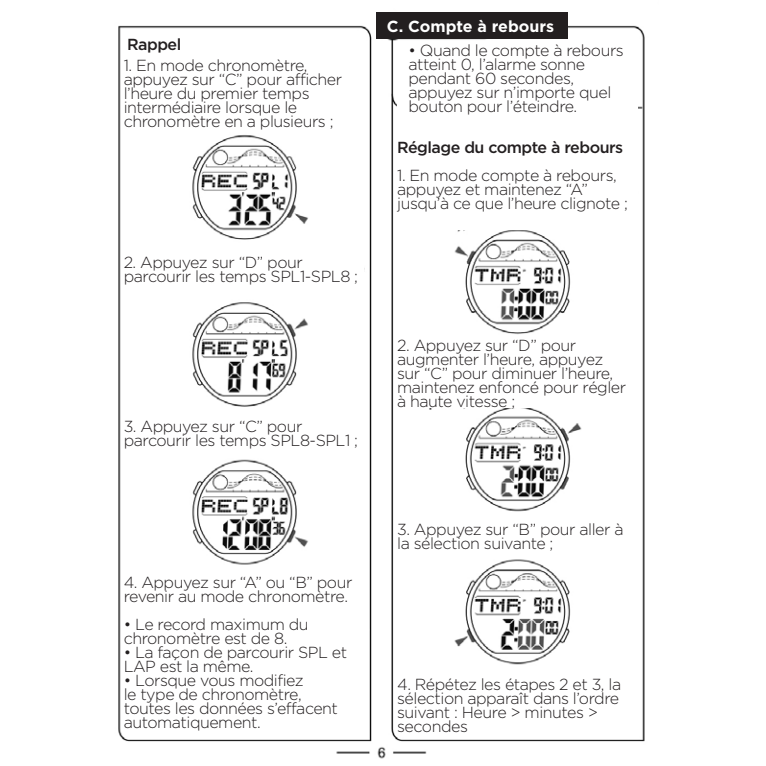
<style>
.page{position:relative;width:766px;height:766px;background:#fff}
.page>*{position:absolute;margin:0;border:0;box-sizing:border-box;transform-origin:0 0}
.t1{font:300 16px/14px "Gotham";letter-spacing:-.03em;color:#231f20}
.t2{font:500 16px "Gotham";letter-spacing:-.03em;color:#231f20}
.t3{font:700 16px "Gotham";color:#fff}
</style>
<div class="page">
<img style="left:118px;top:12px;width:527px;height:747px">
<div style="left:124px;top:54px;width:240px;height:76px;background:#fff"></div>
<div style="left:397px;top:120px;width:240px;height:110px;background:#fff"></div>
<div style="left:397px;top:335px;width:240px;height:73px;background:#fff"></div>
<div style="left:397px;top:513px;width:240px;height:43px;background:#fff"></div>
<div style="left:397px;top:673px;width:240px;height:60px;background:#fff"></div>
<div style="left:397px;top:41px;width:240px;height:72px;background:#fff"></div>
<div style="left:124px;top:244px;width:240px;height:47px;background:#fff"></div>
<div style="left:124px;top:408px;width:240px;height:46px;background:#fff"></div>
<div style="left:124px;top:568px;width:245px;height:165px;background:#fff"></div>
<div style="left:127px;top:30px;width:113px;height:27px;background:#fff"></div>
<div style="left:375px;top:12px;width:192px;height:27px;background:#231f20"></div>
<p class="t2" style="left:127px;top:34px;width:56px">Rappel</p>
<p class="t1" style="left:124px;top:58px;width:220px">1. En mode chronomètre, appuyez sur “C” pour afficher l’heure du premier temps intermédiaire lorsque le chronomètre en a plusieurs ;</p>
<p class="t1" style="left:124px;top:255px;width:236px">2. Appuyez sur “D” pour parcourir les temps SPL1-SPL8 ;</p>
<p class="t1" style="left:124px;top:418px;width:236px">3. Appuyez sur “C” pour parcourir les temps SPL8-SPL1 ;</p>
<p class="t1" style="left:124px;top:575px;width:230px">4. Appuyez sur “A” ou “B” pour revenir au mode chronomètre.</p>
<p class="t1" style="left:124px;top:617px;width:186px">• Le record maximum du chronomètre est de 8.</p>
<p class="t1" style="left:124px;top:645px;width:225px">• La façon de parcourir SPL et<br>LAP est la même.</p>
<p class="t1" style="left:124px;top:673px;width:216px">• Lorsque vous modifiez<br>le type de chronomètre, toutes les données s’effacent automatiquement.</p>
<p class="t3" style="left:387px;top:16px;width:169px">C. Compte à rebours</p>
<p class="t1" style="left:408px;top:43px;width:217px">• Quand le compte à rebours atteint 0, l’alarme sonne pendant 60 secondes, appuyez sur n’importe quel bouton pour l’éteindre.</p>
<p class="t2" style="left:397px;top:137px;width:227px">Réglage du compte à rebours</p>
<p class="t1" style="left:397px;top:168px;width:232px">1. En mode compte à rebours, appuyez et maintenez “A” jusqu’à ce que l’heure clignote ;</p>
<p class="t1" style="left:397px;top:338px;width:230px">2. Appuyez sur “D” pour augmenter l’heure, appuyez sur “C” pour diminuer l’heure, maintenez enfoncé pour régler à haute vitesse ;</p>
<p class="t1" style="left:397px;top:522px;width:228px">3. Appuyez sur “B” pour aller à la sélection suivante ;</p>
<p class="t1" style="left:397px;top:676px;width:225px">4. Répétez les étapes 2 et 3, la sélection apparaît dans l’ordre suivant : Heure &gt; minutes &gt; secondes</p>
</div>
